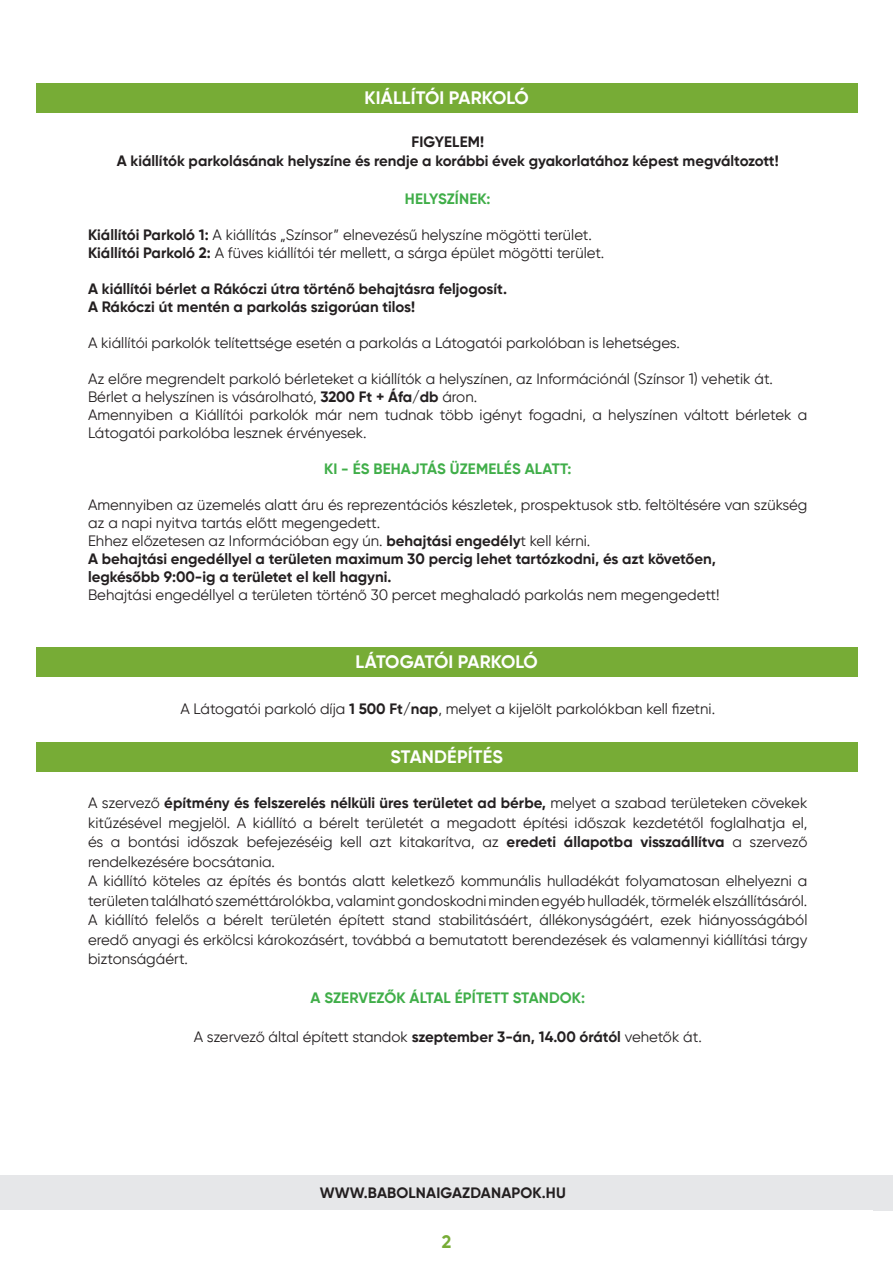
<style>
.page{position:relative;width:893px;height:1263px;background:#fff}
.page>*{position:absolute;margin:0;border:0;box-sizing:border-box;transform-origin:0 0}
.t1{font:700 18px "Gilroy";letter-spacing:.01em;color:#fff}
.t2{font:700 18px "Gilroy";letter-spacing:-.02em;color:#fff}
.t3{font:700 18px "Gilroy";color:#77ac36}
.t4{font:15px/19.5px "Gilroy";color:#231f20}
.t5{font:700 15px "Gilroy";color:#231f20}
.t6{font:700 15px "Gilroy";letter-spacing:.01em;color:#40ae49}
.s1{font-weight:700}
</style>
<div class="page">
<div style="left:36px;top:647px;width:822px;height:30px;background:#77ac36"></div>
<div style="left:36px;top:83px;width:822px;height:30px;background:#77ac36"></div>
<div style="left:36px;top:742px;width:822px;height:29px;background:#77ac36"></div>
<div style="left:873px;top:1176px;width:20px;height:34px;background:#e6e7e9"></div>
<div style="left:0;top:1175px;width:893px;height:34px;background:#e6e7e9"></div>
<p class="t1" style="left:365px;top:87px;width:166px">KIÁLLÍTÓI PARKOLÓ</p>
<p class="t5" style="left:411px;top:132px;width:74px">FIGYELEM!</p>
<p class="t5" style="left:117px;top:152px;width:663px">A kiállítók parkolásának helyszíne és rendje a korábbi évek gyakorlatához képest megváltozott!</p>
<p class="t6" style="left:405px;top:189px;width:87px">HELYSZÍNEK:</p>
<p class="t4" style="left:88px;top:225px;width:505px"><span class="s1">Kiállítói Parkoló 1:</span> A kiállítás „Színsor” elnevezésű helyszíne mögötti terület.</p>
<p class="t4" style="left:88px;top:243px;width:518px"><span class="s1">Kiállítói Parkoló 2:</span> A füves kiállítói tér mellett, a sárga épület mögötti terület.</p>
<p class="t5" style="left:88px;top:279px;width:421px">A kiállítói bérlet a Rákóczi útra történő behajtásra feljogosít.</p>
<p class="t5" style="left:88px;top:297px;width:329px">A Rákóczi út mentén a parkolás szigorúan tilos!</p>
<p class="t4" style="left:88px;top:333px;width:593px">A kiállítói parkolók telítettsége esetén a parkolás a Látogatói parkolóban is lehetséges.</p>
<p class="t4" style="left:88px;top:369px;width:686px">Az előre megrendelt parkoló bérleteket a kiállítók a helyszínen, az Információnál (Színsor 1) vehetik át.</p>
<p class="t4" style="left:88px;top:387px;width:391px">Bérlet a helyszínen is vásárolható, <span class="s1">3200 Ft + Áfa/db</span> áron.</p>
<p class="t4" style="left:88px;top:405px;width:721px;line-height:18px">Amennyiben a Kiállítói parkolók már nem tudnak több igényt fogadni, a helyszínen váltott bérletek a<br>Látogatói parkolóba lesznek érvényesek.</p>
<p class="t6" style="left:324px;top:459px;width:249px">KI - ÉS BEHAJTÁS ÜZEMELÉS ALATT:</p>
<p class="t4" style="left:88px;top:495px;width:721px;line-height:18px">Amennyiben az üzemelés alatt áru és reprezentációs készletek, prospektusok stb. feltöltésére van szükség az a napi nyitva tartás előtt megengedett.</p>
<p class="t4" style="left:88px;top:531px;width:504px">Ehhez előzetesen az Információban egy ún. <span class="s1">behajtási engedély</span>t kell kérni.</p>
<p class="t5" style="left:88px;top:549px;width:629px">A behajtási engedéllyel a területen maximum 30 percig lehet tartózkodni, és azt követően,</p>
<p class="t5" style="left:88px;top:567px;width:305px">legkésőbb 9:00-ig a területet el kell hagyni.</p>
<p class="t4" style="left:88px;top:585px;width:633px">Behajtási engedéllyel a területen történő 30 percet meghaladó parkolás nem megengedett!</p>
<p class="t2" style="left:356px;top:651px;width:184px">LÁTOGATÓI PARKOLÓ</p>
<p class="t4" style="left:180px;top:699px;width:536px">A Látogatói parkoló díja <span class="s1">1 500 Ft/nap</span>, melyet a kijelölt parkolókban kell fizetni.</p>
<p class="t1" style="left:391px;top:745px;width:114px">STANDÉPÍTÉS</p>
<p class="t4" style="left:88px;top:793px;width:721px;text-align:justify">A szervező <span class="s1">építmény és felszerelés nélküli üres területet ad bérbe,</span> melyet a szabad területeken cövekek kitűzésével megjelöl. A kiállító a bérelt területét a megadott építési időszak kezdetétől foglalhatja el, és a bontási időszak befejezéséig kell azt kitakarítva, az <span class="s1">eredeti állapotba visszaállítva</span> a szervező rendelkezésére bocsátania.</p>
<p class="t4" style="left:88px;top:871px;width:721px">A kiállító köteles az építés és bontás alatt keletkező kommunális hulladékát folyamatosan elhelyezni a területen található szeméttárolókba, valamint gondoskodni minden egyéb hulladék, törmelék elszállításáról.</p>
<p class="t4" style="left:88px;top:910px;width:721px;text-align:justify">A kiállító felelős a bérelt területén épített stand stabilitásáért, állékonyságáért, ezek hiányosságából eredő anyagi és erkölcsi károkozásért, továbbá a bemutatott berendezések és valamennyi kiállítási tárgy biztonságáért.</p>
<p class="t6" style="left:310px;top:989px;width:276px">A SZERVEZŐK ÁLTAL ÉPÍTETT STANDOK:</p>
<p class="t4" style="left:194px;top:1027px;width:510px">A szervező által épített standok <span class="s1">szeptember 3-án, 14.00 órától</span> vehetők át.</p>
<p class="t5" style="left:320px;top:1183px;width:248px">WWW.BABOLNAIGAZDANAPOK.HU</p>
<p class="t3" style="left:442px;top:1230px;width:11px">2</p>
</div>
